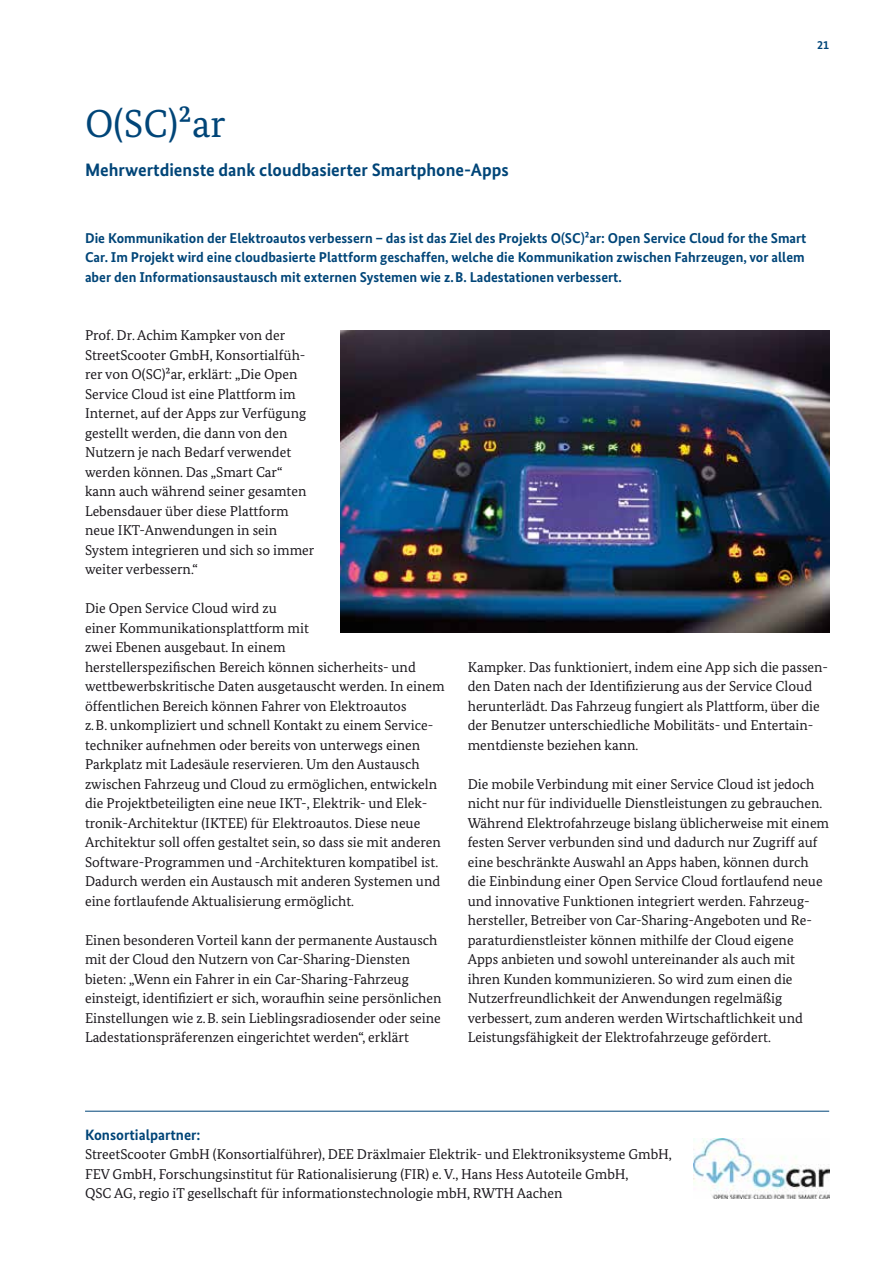
<style>
.page{position:relative;width:893px;height:1263px;background:#fff}
.page>*{position:absolute;margin:0;border:0;box-sizing:border-box;transform-origin:0 0}
.t1{font:39px "Bundes Serif";color:#004578}
.t2{font:700 18px "Bundes Sans";color:#004578}
.t3{font:700 15px "Bundes Sans";color:#004578}
.t4{font:14.25px/19.5px "Bundes Serif";color:#1a171c}
.t5{font:700 14.25px/19.5px "Bundes Sans";color:#004578}
.t6{font:700 12px "Bundes Sans";color:#004578}
</style>
<div class="page">
<img style="left:340px;top:330px;width:489px;height:303px">
<hr style="left:85px;top:1111px;width:744px;height:1px;background:#004578">
<img style="left:693px;top:1139px;width:136px;height:59px">
<p class="t6" style="left:817px;top:38px;width:13px">21</p>
<h1 class="t1" style="left:85px;top:99px;width:142px">O(SC)²ar</h1>
<p class="t2" style="left:85px;top:158px;width:425px">Mehrwertdienste dank cloudbasierter Smartphone-Apps</p>
<p class="t5" style="left:85px;top:228px;width:723px">Die Kommunikation der Elektroautos verbessern – das ist das Ziel des Projekts O(SC)²ar: Open Service Cloud for the Smart<br>Car. Im Projekt wird eine cloudbasierte Plattform geschaffen, welche die Kommunikation zwischen Fahrzeugen, vor allem aber den Informationsaustausch mit externen Systemen wie z.B. Ladestationen verbessert.</p>
<p class="t4" style="left:85px;top:326px;width:231px">Prof. Dr. Achim Kampker von der StreetScooter GmbH, Konsortialfüh&shy;rer von O(SC)²ar, erklärt: „Die Open Service Cloud ist eine Plattform im Internet, auf der Apps zur Verfügung gestellt werden, die dann von den Nutzern je nach Bedarf verwendet werden können. Das „Smart Car“ kann auch während seiner gesamten Lebensdauer über diese Plattform neue IKT-Anwendungen in sein System integrieren und sich so immer weiter verbessern.“</p>
<p class="t4" style="left:85px;top:598px;width:361px">Die Open Service Cloud wird zu<br>einer Kommunikationsplattform mit<br>zwei Ebenen ausgebaut. In einem<br>herstellerspezifischen Bereich können sicherheits- und wettbewerbskritische Daten ausgetauscht werden. In einem öffentlichen Bereich können Fahrer von Elektroautos<br>z.B. unkompliziert und schnell Kontakt zu einem Service&shy;techniker aufnehmen oder bereits von unterwegs einen Parkplatz mit Ladesäule reservieren. Um den Austausch zwischen Fahrzeug und Cloud zu ermöglichen, entwickeln die Projektbeteiligten eine neue IKT-, Elektrik- und Elek&shy;tronik-Architektur (IKTEE) für Elektroautos. Diese neue Architektur soll offen gestaltet sein, so dass sie mit anderen Software-Programmen und -Architekturen kompatibel ist.<br>Dadurch werden ein Austausch mit anderen Systemen und eine fortlaufende Aktualisierung ermöglicht.</p>
<p class="t4" style="left:85px;top:930px;width:358px">Einen besonderen Vorteil kann der permanente Austausch mit der Cloud den Nutzern von Car-Sharing-Diensten bieten: „Wenn ein Fahrer in ein Car-Sharing-Fahrzeug einsteigt, identifiziert er sich, woraufhin seine persönlichen Einstellungen wie z.B. sein Lieblingsradiosender oder seine Ladestationspräferenzen eingerichtet werden“, erklärt</p>
<p class="t4" style="left:468px;top:657px;width:362px">Kampker. Das funktioniert, indem eine App sich die passen&shy;den Daten nach der Identifizierung aus der Service Cloud herunterlädt. Das Fahrzeug fungiert als Plattform, über die der Benutzer unterschiedliche Mobilitäts- und Entertain&shy;mentdienste beziehen kann.</p>
<p class="t4" style="left:468px;top:774px;width:363px">Die mobile Verbindung mit einer Service Cloud ist jedoch nicht nur für individuelle Dienstleistungen zu gebrauchen.<br>Während Elektrofahrzeuge bislang üblicherweise mit einem festen Server verbunden sind und dadurch nur Zugriff auf eine beschränkte Auswahl an Apps haben, können durch die Einbindung einer Open Service Cloud fortlaufend neue und innovative Funktionen integriert werden. Fahrzeug&shy;hersteller, Betreiber von Car-Sharing-Angeboten und Re&shy;paraturdienstleister können mithilfe der Cloud eigene<br>Apps anbieten und sowohl untereinander als auch mit ihren Kunden kommunizieren. So wird zum einen die Nutzerfreundlichkeit der Anwendungen regelmäßig verbessert, zum anderen werden Wirtschaftlichkeit und Leistungsfähigkeit der Elektrofahrzeuge gefördert.</p>
<p class="t3" style="left:85px;top:1126px;width:117px">Konsortialpartner:</p>
<p class="t4" style="left:85px;top:1145px;width:588px">StreetScooter GmbH (Konsortialführer), DEE Dräxlmaier Elektrik- und Elektroniksysteme GmbH,<br>FEV GmbH, Forschungsinstitut für Rationalisierung (FIR) e. V., Hans Hess Autoteile GmbH,<br>QSC AG, regio iT gesellschaft für informationstechnologie mbH, RWTH Aachen</p>
</div>
